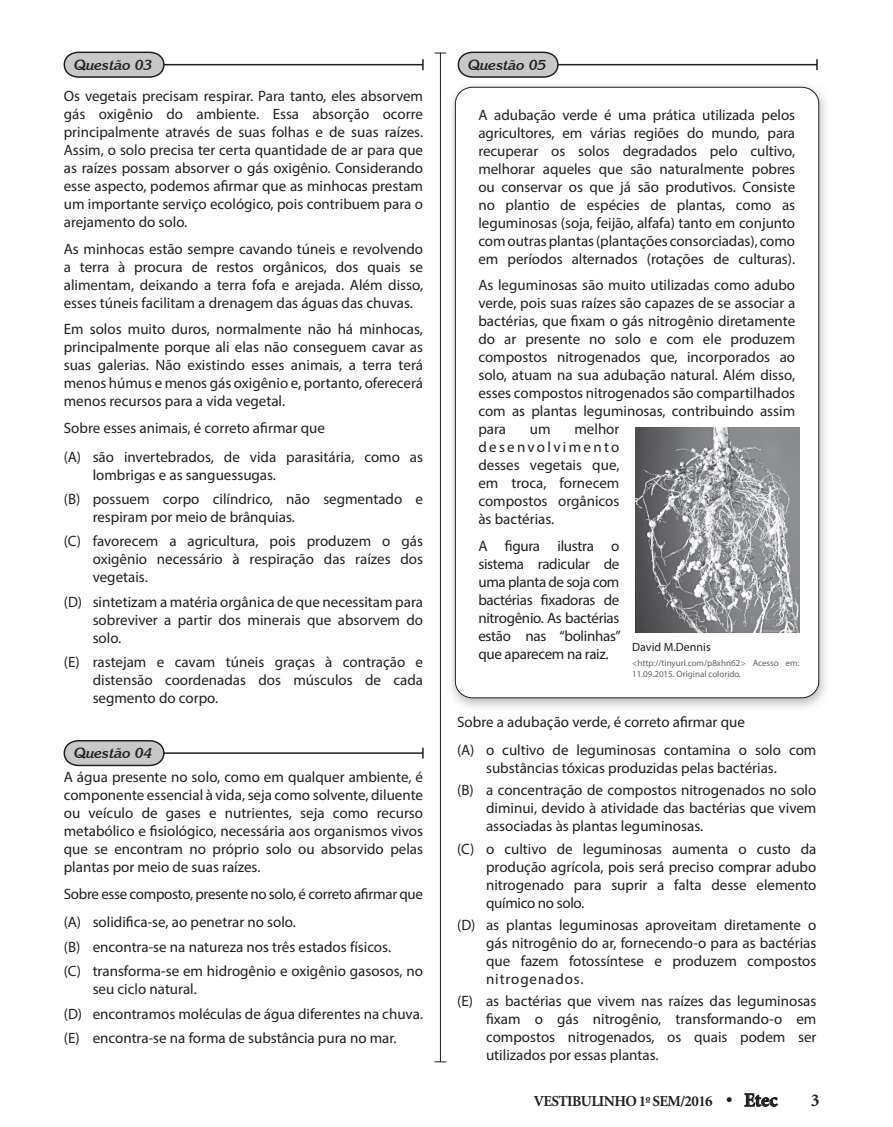
<style>
.page{position:relative;width:893px;height:1127px;background:#fff}
.page>*{position:absolute;margin:0;border:0;box-sizing:border-box;transform-origin:0 0}
.t1{font:700 18px "Minion";color:#231f20}
.t2{font:700 15.3px "Minion";letter-spacing:-.04em;color:#231f20}
.t3{font:15px/18px "Myriad Pro";color:#231f20;text-align:justify}
.t4{font:15px/28.7px "Myriad Pro";letter-spacing:-.02em;color:#231f20}
.t5{font:italic 700 14.7px "Korinna IT Cby BT";color:#231f20}
.t6{font:12px "Myriad Pro";color:#231f20}
.t7{font:9px/10.8px "Myriad Pro";color:#636366}
.s1{font-family:"Korinna IT Cby BT";font-style:italic;font-size:16.65px}
.s2{font-size:19.2px}
</style>
<div class="page">
<img style="left:451px;top:85px;width:375px;height:623px">
<div style="left:455px;top:87px;width:364px;height:611px;background:#fff;border-radius:17px"></div>
<svg style="left:744px;top:1093px;width:34px;height:14px"></svg>
<hr style="left:440px;top:53px;width:1px;height:1009px;background:#231f20">
<hr style="left:133px;top:64px;width:290px;height:1px;background:#231f20">
<svg style="left:422px;top:59px;width:2px;height:11px"></svg>
<svg style="left:63px;top:51px;width:102px;height:27px;background:#b7b8b9"></svg>
<hr style="left:133px;top:752px;width:290px;height:2px;background:#231f20">
<svg style="left:422px;top:747px;width:2px;height:11px"></svg>
<svg style="left:63px;top:740px;width:102px;height:27px;background:#b8b8ba"></svg>
<hr style="left:527px;top:64px;width:290px;height:1px;background:#231f20">
<svg style="left:816px;top:59px;width:2px;height:11px"></svg>
<svg style="left:457px;top:51px;width:102px;height:27px;background:#b7b8ba"></svg>
<img style="left:635px;top:428px;width:164px;height:205px">
<p class="t5" style="left:74px;top:55px;width:80px">Questão 03</p>
<p class="t3" style="left:64px;top:87px;width:361px">Os vegetais precisam respirar. Para tanto, eles absorvem gás oxigênio do ambiente. Essa absorção ocorre principalmente através de suas folhas e de suas raízes.<br>Assim, o solo precisa ter certa quantidade de ar para que as raízes possam absorver o gás oxigênio. Considerando esse aspecto, podemos afirmar que as minhocas prestam um importante serviço ecológico, pois contribuem para o arejamento do solo.</p>
<p class="t3" style="left:64px;top:240px;width:361px">As minhocas estão sempre cavando túneis e revolvendo a terra à procura de restos orgânicos, dos quais se alimentam, deixando a terra fofa e arejada. Além disso, esses túneis facilitam a drenagem das águas das chuvas.</p>
<p class="t3" style="left:64px;top:320px;width:361px">Em solos muito duros, normalmente não há minhocas, principalmente porque ali elas não conseguem cavar as suas galerias. Não existindo esses animais, a terra terá menos húmus e menos gás oxigênio e, portanto, oferecerá menos recursos para a vida vegetal.</p>
<p class="t3" style="left:64px;top:413px;width:361px;line-height:28.7px">Sobre esses animais, é correto afirmar que<br>(A) são invertebrados, de vida parasitária, como as</p>
<p class="t3" style="left:64px;top:462px;width:361px;line-height:24.3px;text-indent:29px">lombrigas e as sanguessugas.<br>(B) possuem corpo cilíndrico, não segmentado e</p>
<p class="t3" style="left:64px;top:504px;width:361px;line-height:24.3px;text-indent:29px">respiram por meio de brânquias.<br>(C) favorecem a agricultura, pois produzem o gás</p>
<p class="t3" style="left:93px;top:550px;width:332px">oxigênio necessário à respiração das raízes dos vegetais.</p>
<p class="t3" style="left:93px;top:592px;width:332px;text-indent:-29px">(D) sintetizam a matéria orgânica de que necessitam para sobreviver a partir dos minerais que absorvem do solo.</p>
<p class="t3" style="left:93px;top:653px;width:332px;text-indent:-29px">(E) rastejam e cavam túneis graças à contração e distensão coordenadas dos músculos de cada segmento do corpo.</p>
<p class="t5" style="left:74px;top:744px;width:80px">Questão 04</p>
<p class="t3" style="left:64px;top:768px;width:361px">A água presente no solo, como em qualquer ambiente, é componente essencial à vida, seja como solvente, diluente ou veículo de gases e nutrientes, seja como recurso metabólico e fisiológico, necessária aos organismos vivos que se encontram no próprio solo ou absorvido pelas plantas por meio de suas raízes.</p>
<p class="t4" style="left:64px;top:879px;width:361px">Sobre esse composto, presente no solo, é correto afirmar que (A) solidifica-se, ao penetrar no solo.</p>
<p class="t3" style="left:64px;top:934px;width:361px;line-height:24.3px">(B) encontra-se na natureza nos três estados físicos.<br>(C) transforma-se em hidrogênio e oxigênio gasosos, no</p>
<p class="t3" style="left:64px;top:977px;width:361px;line-height:24.3px;text-align:left;text-indent:29px">seu ciclo natural.<br>(D) encontramos moléculas de água diferentes na chuva. (E) encontra-se na forma de substância pura no mar.</p>
<p class="t5" style="left:468px;top:55px;width:80px">Questão 05</p>
<p class="t3" style="left:478px;top:105px;width:318px">A adubação verde é uma prática utilizada pelos agricultores, em várias regiões do mundo, para recuperar os solos degradados pelo cultivo, melhorar aqueles que são naturalmente pobres ou conservar os que já são produtivos. Consiste no plantio de espécies de plantas, como as leguminosas (soja, feijão, alfafa) tanto em conjunto com outras plantas (plantações consorciadas), como em períodos alternados (rotações de culturas).</p>
<p class="t3" style="left:478px;top:276px;width:318px">As leguminosas são muito utilizadas como adubo verde, pois suas raízes são capazes de se associar a bactérias, que fixam o gás nitrogênio diretamente do ar presente no solo e com ele produzem compostos nitrogenados que, incorporados ao solo, atuam na sua adubação natural. Além disso, esses compostos nitrogenados são compartilhados com as plantas leguminosas, contribuindo assim para</p>
<p class="t3" style="left:478px;top:420px;width:143px;text-indent:96px">melhor desenvolvimento desses vegetais que, em troca, fornecem compostos orgânicos às bactérias.</p>
<p class="t3" style="left:478px;top:536px;width:144px">A figura ilustra o sistema radicular de uma planta de soja com bactérias fixadoras de nitrogênio. As bactérias estão nas “bolinhas” que aparecem na raiz.</p>
<p class="t3" style="left:530px;top:420px;width:22px">um</p>
<p class="t6" style="left:632px;top:639px;width:80px">David M.Dennis</p>
<p class="t7" style="left:632px;top:657px;width:169px">&lt;http://tinyurl.com/p8xhn62&gt; Acesso em:<br>11.09.2015. Original colorido.</p>
<p class="t3" style="left:457px;top:707px;width:361px;line-height:28.7px">Sobre a adubação verde, é correto afirmar que<br>(A) o cultivo de leguminosas contamina o solo com</p>
<p class="t3" style="left:457px;top:757px;width:361px;line-height:22.2px;text-indent:29px">substâncias tóxicas produzidas pelas bactérias.<br>(B) a concentração de compostos nitrogenados no solo</p>
<p class="t3" style="left:486px;top:799px;width:332px">diminui, devido à atividade das bactérias que vivem associadas às plantas leguminosas.</p>
<p class="t3" style="left:486px;top:839px;width:332px;text-indent:-29px">(C) o cultivo de leguminosas aumenta o custo da produção agrícola, pois será preciso comprar adubo nitrogenado para suprir a falta desse elemento químico no solo.</p>
<p class="t3" style="left:486px;top:916px;width:332px;text-indent:-29px">(D) as plantas leguminosas aproveitam diretamente o gás nitrogênio do ar, fornecendo-o para as bactérias que fazem fotossíntese e produzem compostos nitrogenados.</p>
<p class="t3" style="left:486px;top:992px;width:332px;text-indent:-29px">(E) as bactérias que vivem nas raízes das leguminosas fixam o gás nitrogênio, transformando-o em compostos nitrogenados, os quais podem ser utilizados por essas plantas.</p>
<p class="t2" style="left:534px;top:1093px;width:245px">VESTIBULINHO 1<sup>o</sup> SEM/2016 <span class="s1">•</span> <span class="s2">Etec</span></p>
<p class="t1" style="left:811px;top:1091px;width:10px">3</p>
</div>
